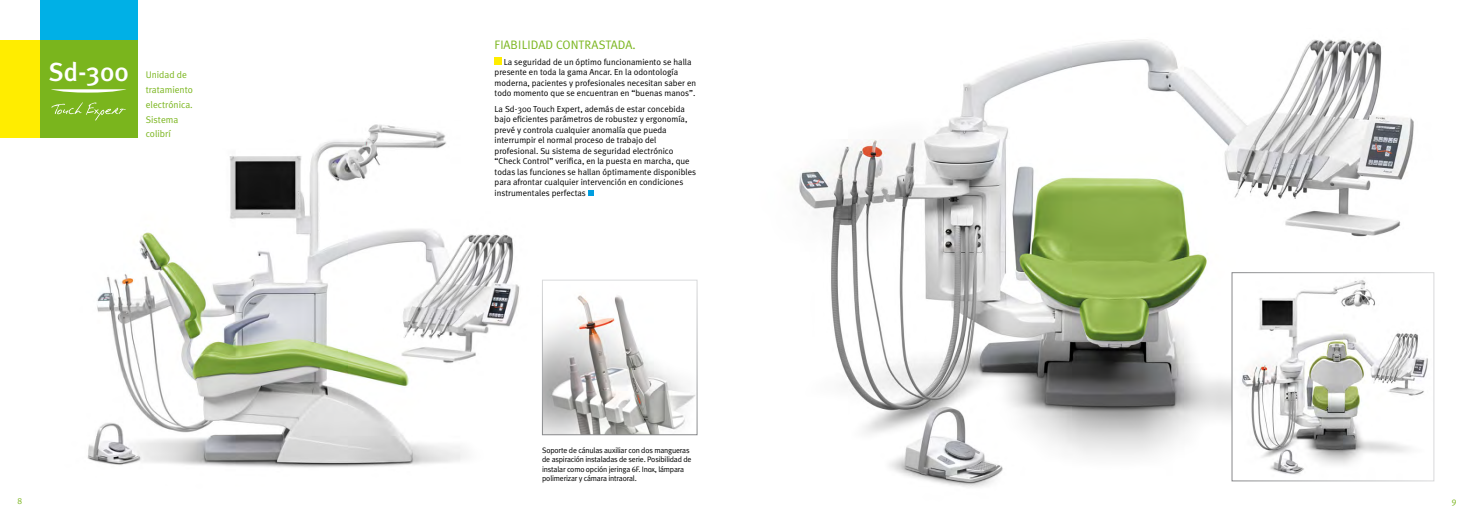
<style>
.page{position:relative;width:1474px;height:521px;background:#fff}
.page>*{position:absolute;margin:0;border:0;box-sizing:border-box;transform-origin:0 0}
.t1{font:500 26.25px "Meta Plus";color:#fff}
.t2{font:12.25px "Meta Plus Normal";color:#7ab51d}
.t3{font:9.62px/14.9px "Meta Plus Normal";color:#7ab51d}
.t4{font:8.75px/10.5px "Meta Plus Normal";color:#000}
.t5{font:8.75px "Meta Plus Normal";color:#7ab51d}
.t6{font:7.88px/9.5px "Meta Plus Normal";letter-spacing:-.025em;color:#000}
</style>
<div class="page">
<img style="left:11px;top:101px;width:592px;height:367px">
<img style="left:799px;top:39px;width:636px;height:448px">
<div style="left:40px;top:0;width:97px;height:90px;background:#00b0e6"></div>
<div style="left:0;top:40px;width:90px;height:97px;background:#ffed00"></div>
<div style="left:494px;top:58px;width:8px;height:7px;background:#ffed00"></div>
<svg style="left:588px;top:190px;width:5px;height:6px"></svg>
<img style="left:544px;top:282px;width:151px;height:151px">
<div style="left:542px;top:280px;width:155px;height:155px;border:1px solid #fff"></div>
<img style="left:1233px;top:274px;width:198px;height:205px">
<div style="left:1231px;top:272px;width:202px;height:209px;border:1px solid #fff"></div>
<div style="left:40px;top:40px;width:97px;height:97px;background:#7ab51d"></div>
<svg style="left:51px;top:89px;width:75px;height:4px"></svg>
<svg style="left:51px;top:102px;width:75px;height:19px"></svg>
<h1 class="t1" style="left:49px;top:57px;width:82px">Sd-300</h1>
<p class="t3" style="left:146px;top:67px;width:49px">Unidad de tratamiento electrónica.<br>Sistema colibrí</p>
<h2 class="t2" style="left:494px;top:38px;width:143px">FIABILIDAD CONTRASTADA.</h2>
<p class="t4" style="left:494px;top:56px;width:203px;text-indent:9px">La seguridad de un óptimo funcionamiento se halla presente en toda la gama Ancar. En la odontología moderna, pacientes y profesionales necesitan saber en todo momento que se encuentran en “buenas manos”.</p>
<p class="t4" style="left:494px;top:103px;width:203px">La Sd-300 Touch Expert, además de estar concebida bajo eficientes parámetros de robustez y ergonomía, prevé y controla cualquier anomalía que pueda interrumpir el normal proceso de trabajo del profesional. Su sistema de seguridad electrónico “Check Control” verifica, en la puesta en marcha, que todas las funciones se hallan óptimamente disponibles para afrontar cualquier intervención en condiciones instrumentales perfectas</p>
<p class="t6" style="left:542px;top:445px;width:151px">Soporte de cánulas auxiliar con dos mangueras de aspiración instaladas de serie. Posibilidad de instalar como opción jeringa 6F. Inox, lámpara polimerizar y cámara intraoral.</p>
<p class="t5" style="left:18px;top:496px;width:6px">8</p>
<p class="t5" style="left:1451px;top:496px;width:6px">9</p>
</div>
